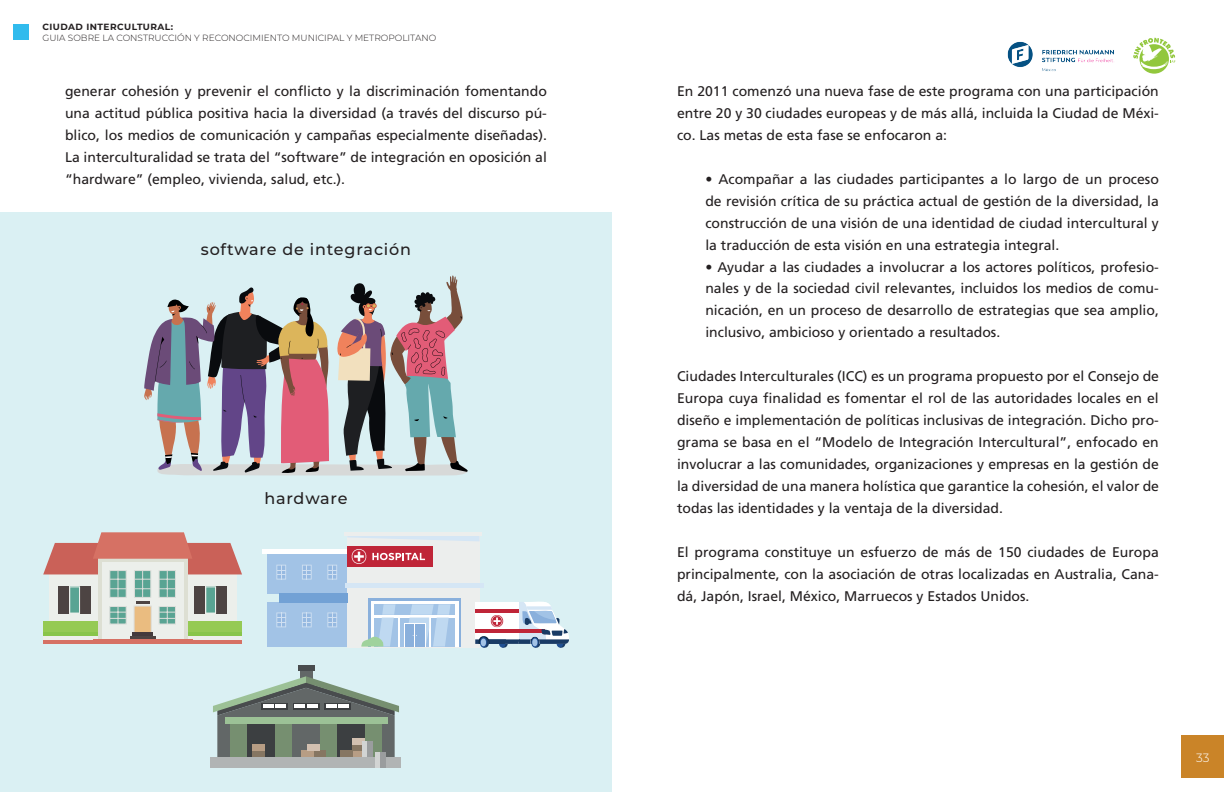
<style>
.page{position:relative;width:1224px;height:792px;background:#fff}
.page>*{position:absolute;margin:0;border:0;box-sizing:border-box;transform-origin:0 0}
.t1{font:500 16px "Montserrat";letter-spacing:.05em;color:#231f20}
.t2{font:14px/22px "Frutiger LT Std";color:#231f20;text-align:justify}
.t3{font:300 12px "Montserrat";color:#fff}
.t4{font:300 9px "Montserrat";color:#231f20}
.t5{font:700 9px "Montserrat";letter-spacing:.05em;color:#231f20}
</style>
<div class="page">
<div style="left:1181px;top:735px;width:43px;height:43px;background:#ca8428"></div>
<div style="left:13px;top:24px;width:16px;height:16px;background:#31bbed"></div>
<div style="left:0;top:213px;width:612px;height:579px;background:#daf0f3"></div>
<svg style="left:144px;top:275px;width:324px;height:201px"></svg>
<div style="left:43px;top:639px;width:199px;height:5px;background:#d67164"></div>
<hr style="left:43px;top:636px;width:199px;height:3px;background:#ecefeb">
<svg style="left:43px;top:622px;width:199px;height:14px"></svg>
<hr style="left:43px;top:633px;width:199px;height:3px;background:#88c54a">
<div style="left:102px;top:562px;width:81px;height:78px;background:#ecefeb"></div>
<div style="left:134px;top:606px;width:18px;height:34px;background:#eabc80;border:1px solid #dcdeda"></div>
<hr style="left:130px;top:636px;width:26px;height:3px;background:#4d4443">
<hr style="left:132px;top:632px;width:21px;height:4px;background:#443a3c">
<div style="left:93px;top:639px;width:99px;height:5px;background:#d67164"></div>
<div style="left:109px;top:606px;width:18px;height:19px;background:#e2e5e1"></div>
<div style="left:159px;top:606px;width:17px;height:19px;background:#e2e5e1"></div>
<svg style="left:43px;top:532px;width:199px;height:92px"></svg>
<div style="left:300px;top:669px;width:12px;height:16px;background:#626767"></div>
<svg style="left:213px;top:676px;width:186px;height:81px"></svg>
<div style="left:211px;top:757px;width:190px;height:10px;background:#b1b4b4"></div>
<div style="left:225px;top:718px;width:162px;height:6px;background:#9cc196"></div>
<div style="left:247px;top:724px;width:28px;height:33px;background:#3c3f41"></div>
<div style="left:230px;top:724px;width:17px;height:33px;background:#768f70"></div>
<div style="left:275px;top:724px;width:17px;height:33px;background:#768f70"></div>
<div style="left:336px;top:724px;width:29px;height:33px;background:#3c3f41"></div>
<div style="left:320px;top:724px;width:17px;height:33px;background:#768f70"></div>
<div style="left:365px;top:724px;width:17px;height:33px;background:#768f70"></div>
<div style="left:353px;top:751px;width:12px;height:6px;background:#b79d84"></div>
<div style="left:314px;top:751px;width:12px;height:6px;background:#867662"></div>
<div style="left:301px;top:751px;width:13px;height:6px;background:#b79d84"></div>
<div style="left:252px;top:751px;width:13px;height:6px;background:#867662"></div>
<div style="left:252px;top:745px;width:13px;height:6px;background:#b79d84"></div>
<div style="left:307px;top:745px;width:13px;height:6px;background:#d2c0b0"></div>
<div style="left:353px;top:745px;width:12px;height:6px;background:#867662"></div>
<div style="left:353px;top:739px;width:12px;height:6px;background:#d2c0b0"></div>
<div style="left:340px;top:751px;width:13px;height:6px;background:#867662"></div>
<div style="left:362px;top:742px;width:5px;height:15px;background:#d2d4d3"></div>
<div style="left:367px;top:742px;width:5px;height:15px;background:#9a9d9e"></div>
<div style="left:375px;top:752px;width:5px;height:15px;background:#d2d4d3"></div>
<div style="left:380px;top:752px;width:6px;height:15px;background:#9a9d9e"></div>
<div style="left:298px;top:665px;width:16px;height:6px;background:#494c4e"></div>
<div style="left:347px;top:536px;width:133px;height:112px;background:#eceeed"></div>
<hr style="left:344px;top:532px;width:138px;height:4px;background:#eceeed">
<div style="left:347px;top:546px;width:86px;height:21px;background:#bf2538"></div>
<div style="left:268px;top:549px;width:79px;height:45px;background:#a2c3e6"></div>
<div style="left:268px;top:603px;width:79px;height:44px;background:#a2c3e6"></div>
<div style="left:279px;top:594px;width:68px;height:9px;background:#72a1d5"></div>
<svg style="left:351px;top:549px;width:74px;height:15px"></svg>
<svg style="left:347px;top:536px;width:133px;height:5px"></svg>
<hr style="left:263px;top:549px;width:84px;height:4px;background:#fff">
<svg style="left:368px;top:598px;width:93px;height:49px"></svg>
<div style="left:371px;top:601px;width:87px;height:46px;background:#fff"></div>
<div style="left:374px;top:604px;width:81px;height:11px;background:#a2c3e6"></div>
<div style="left:374px;top:618px;width:24px;height:29px;background:#a2c3e6"></div>
<div style="left:400px;top:618px;width:29px;height:29px;background:#a2c3e6"></div>
<div style="left:431px;top:618px;width:24px;height:29px;background:#a2c3e6"></div>
<svg style="left:404px;top:604px;width:46px;height:43px"></svg>
<svg style="left:361px;top:604px;width:34px;height:43px"></svg>
<svg style="left:276px;top:565px;width:10px;height:15px"></svg>
<svg style="left:302px;top:565px;width:10px;height:15px"></svg>
<svg style="left:327px;top:565px;width:10px;height:15px"></svg>
<svg style="left:276px;top:613px;width:10px;height:14px"></svg>
<svg style="left:302px;top:613px;width:10px;height:14px"></svg>
<svg style="left:327px;top:613px;width:10px;height:14px"></svg>
<div style="left:345px;top:583px;width:138px;height:5px;background:#d5e6f5"></div>
<svg style="left:475px;top:601px;width:94px;height:47px"></svg>
<svg style="left:1133px;top:38px;width:42px;height:36px"></svg>
<img style="left:1007px;top:41px;width:107px;height:30px">
<p class="t5" style="left:43px;top:20px;width:132px">CIUDAD INTERCULTURAL:</p>
<p class="t4" style="left:43px;top:31px;width:395px">GUIA SOBRE LA CONSTRUCCIÓN Y RECONOCIMIENTO MUNICIPAL Y METROPOLITANO</p>
<p class="t2" style="left:65px;top:80px;width:483px">generar cohesión y prevenir el conflicto y la discriminación fomentando una actitud pública positiva hacia la diversidad (a través del discurso pú&shy;blico, los medios de comunicación y campañas especialmente diseñadas).<br>La interculturalidad se trata del “software” de integración en oposición al “hardware” (empleo, vivienda, salud, etc.).</p>
<p class="t1" style="left:201px;top:238px;width:212px">software de integración</p>
<p class="t1" style="left:264px;top:488px;width:85px">hardware</p>
<p class="t2" style="left:677px;top:80px;width:483px">En 2011 comenzó una nueva fase de este programa con una participación entre 20 y 30 ciudades europeas y de más allá, incluida la Ciudad de Méxi&shy;co. Las metas de esta fase se enfocaron a:</p>
<p class="t2" style="left:705px;top:168px;width:455px">• Acompañar a las ciudades participantes a lo largo de un proceso de revisión crítica de su práctica actual de gestión de la diversidad, la construcción de una visión de una identidad de ciudad intercultural y la traducción de esta visión en una estrategia integral.</p>
<p class="t2" style="left:705px;top:256px;width:455px">• Ayudar a las ciudades a involucrar a los actores políticos, profesio&shy;nales y de la sociedad civil relevantes, incluidos los medios de comu&shy;nicación, en un proceso de desarrollo de estrategias que sea amplio, inclusivo, ambicioso y orientado a resultados.</p>
<p class="t2" style="left:677px;top:366px;width:483px">Ciudades Interculturales (ICC) es un programa propuesto por el Consejo de Europa cuya finalidad es fomentar el rol de las autoridades locales en el diseño e implementación de políticas inclusivas de integración. Dicho pro&shy;grama se basa en el “Modelo de Integración Intercultural”, enfocado en involucrar a las comunidades, organizaciones y empresas en la gestión de la diversidad de una manera holística que garantice la cohesión, el valor de todas las identidades y la ventaja de la diversidad.</p>
<p class="t2" style="left:677px;top:542px;width:483px">El programa constituye un esfuerzo de más de 150 ciudades de Europa principalmente, con la asociación de otras localizadas en Australia, Cana&shy;dá, Japón, Israel, México, Marruecos y Estados Unidos.</p>
<p class="t3" style="left:1196px;top:750px;width:15px">33</p>
</div>
